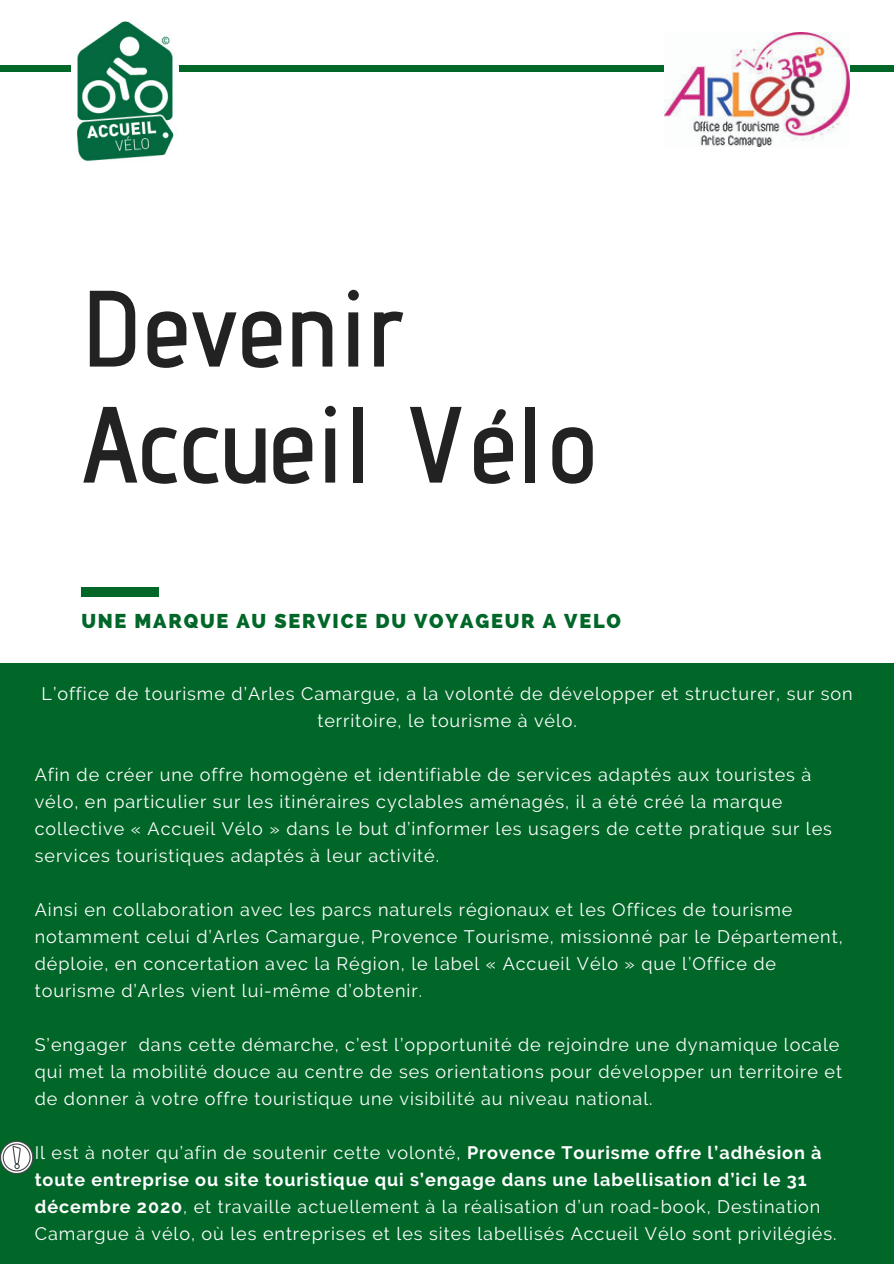
<style>
.page{position:relative;width:894px;height:1264px;background:#fff}
.page>*{position:absolute;margin:0;border:0;box-sizing:border-box;transform-origin:0 0}
.t1{font:600 108.15px/115.9px "Advent Pro";color:#222}
.t2{font:800 19.8px "Raleway";letter-spacing:.09em;color:#006729}
.t3{font:18px/27px "Raleway";letter-spacing:.05em;color:#fff}
.s1{font-weight:700}
</style>
<div class="page">
<div style="left:0;top:664px;width:893px;height:599px;background:#006729"></div>
<div style="left:0;top:65px;width:893px;height:6px;background:#006729"></div>
<img style="left:71px;top:21px;width:107px;height:141px">
<div style="left:81px;top:588px;width:77px;height:9px;background:#006729"></div>
<svg style="left:0;top:1140px;width:33px;height:34px"></svg>
<img style="left:664px;top:33px;width:185px;height:113px">
<h1 class="t1" style="left:81px;top:269px;width:516px">Devenir<br>Accueil Vélo</h1>
<p class="t2" style="left:81px;top:609px;width:541px">UNE MARQUE AU SERVICE DU VOYAGEUR A VELO</p>
<p class="t3" style="left:42px;top:679px;width:812px;text-align:center">L’office de tourisme d’Arles Camargue, a la volonté de développer et structurer, sur son territoire, le tourisme à vélo.</p>
<p class="t3" style="left:35px;top:760px;width:798px">Afin de créer une offre homogène et identifiable de services adaptés aux touristes à vélo, en particulier sur les itinéraires cyclables aménagés, il a été créé la marque collective « Accueil Vélo » dans le but d’informer les usagers de cette pratique sur les services touristiques adaptés à leur activité.</p>
<p class="t3" style="left:35px;top:895px;width:809px">Ainsi en collaboration avec les parcs naturels régionaux et les Offices de tourisme notamment celui d’Arles Camargue, Provence Tourisme, missionné par le Département, déploie, en concertation avec la Région, le label « Accueil Vélo » que l’Office de tourisme d’Arles vient lui-même d’obtenir.</p>
<p class="t3" style="left:35px;top:1031px;width:808px">S’engager dans cette démarche, c’est l’opportunité de rejoindre une dynamique locale qui met la mobilité douce au centre de ses orientations pour développer un territoire et de donner à votre offre touristique une visibilité au niveau national.</p>
<p class="t3" style="left:35px;top:1139px;width:803px">Il est à noter qu’afin de soutenir cette volonté, <span class="s1">Provence Tourisme offre l’adhésion à toute entreprise ou site touristique qui s’engage dans une labellisation d’ici le 31 décembre 2020</span>, et travaille actuellement à la réalisation d’un road-book, Destination Camargue à vélo, où les entreprises et les sites labellisés Accueil Vélo sont privilégiés.</p>
</div>
